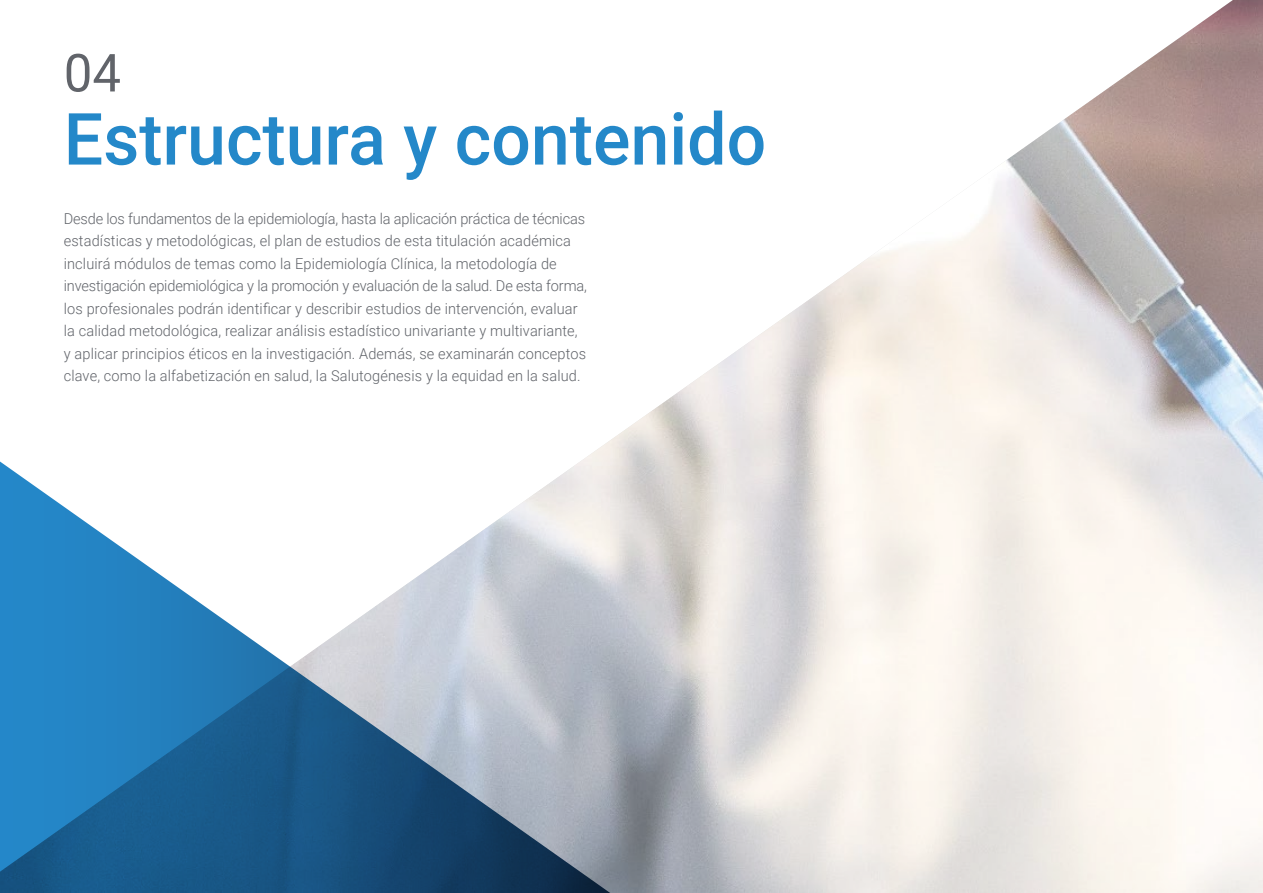
<style>
.page{position:relative;width:1263px;height:893px;background:#fff}
.page>*{position:absolute;margin:0;border:0;box-sizing:border-box;transform-origin:0 0}
.t1{font:500 72px "Roboto";color:#2488c9}
.t2{font:52.5px "Roboto";color:#61646a}
.t3{font:300 15px/22.5px "Roboto";letter-spacing:.01em;color:#61646a}
</style>
<div class="page">
<img style="left:602px;top:0;width:661px;height:893px">
<svg style="left:0;top:446px;width:640px;height:447px"></svg>
<h2 class="t2" style="left:64px;top:36px;width:59px">04</h2>
<h1 class="t1" style="left:64px;top:89px;width:704px">Estructura y contenido</h1>
<p class="t3" style="left:64px;top:207px;width:525px">Desde los fundamentos de la epidemiología, hasta la aplicación práctica de técnicas estadísticas y metodológicas, el plan de estudios de esta titulación académica incluirá módulos de temas como la Epidemiología Clínica, la metodología de investigación epidemiológica y la promoción y evaluación de la salud. De esta forma, los profesionales podrán identificar y describir estudios de intervención, evaluar la calidad metodológica, realizar análisis estadístico univariante y multivariante, y aplicar principios éticos en la investigación. Además, se examinarán conceptos clave, como la alfabetización en salud, la Salutogénesis y la equidad en la salud.</p>
</div>
